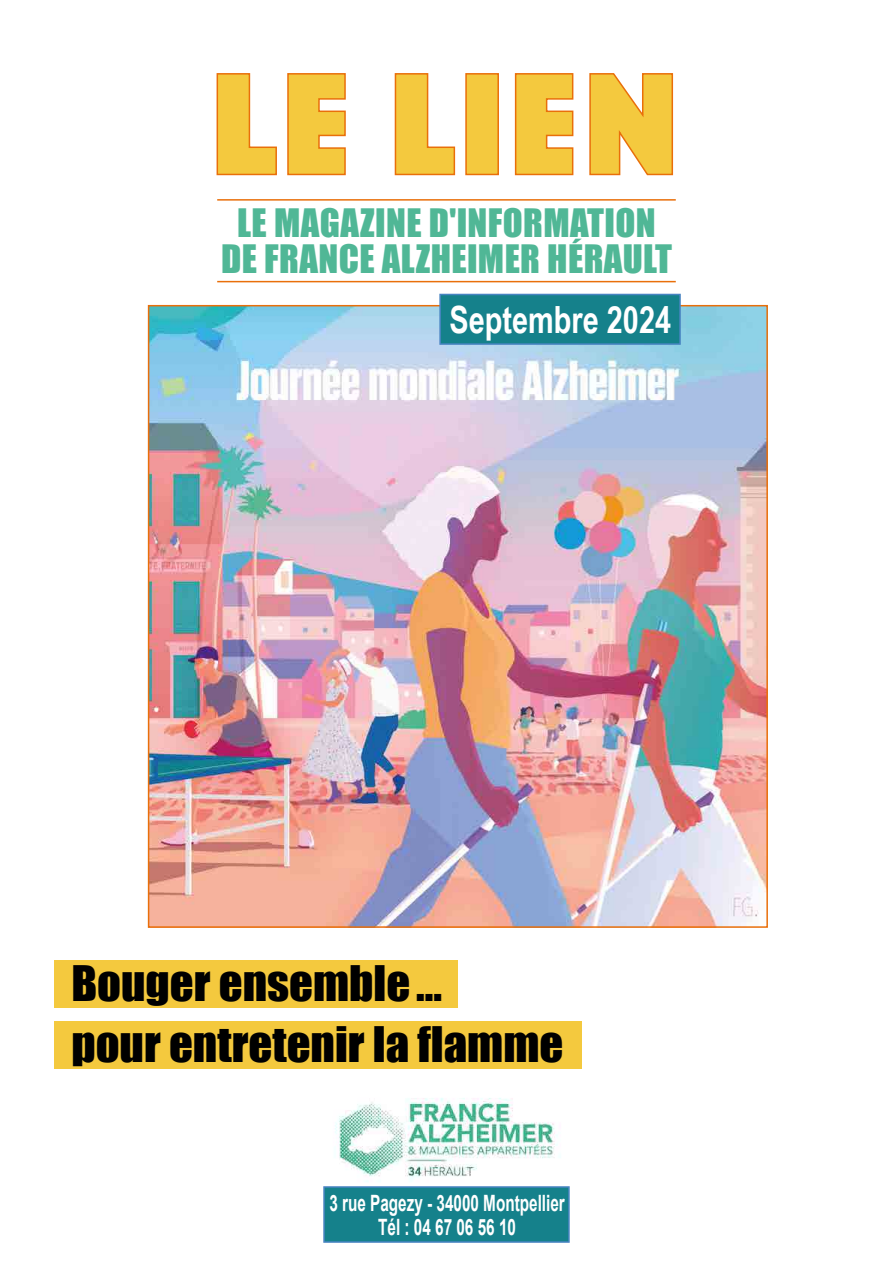
<style>
.page{position:relative;width:893px;height:1263px;background:#fff}
.page>*{position:absolute;margin:0;border:0;box-sizing:border-box;transform-origin:0 0}
.t1{font:45px/61.1px "Impact";color:#000;scale:1.04 1}
.t2{font:700 37.5px "Arial Narrow";color:#fff;scale:.94 1}
.t3{font:36px/36px "Impact";letter-spacing:.01em;color:#50b796;text-align:center}
.t4{font:700 22.5px/24px "Arial";color:#fff;text-align:center;scale:.68 1}
</style>
<div class="page">
<img style="left:151px;top:308px;width:614px;height:617px">
<hr style="left:217px;top:199px;width:459px;height:2px;background:#e96f0a">
<hr style="left:217px;top:281px;width:459px;height:1px;background:#e96f0a">
<div style="left:439px;top:294px;width:242px;height:51px;background:#15818b;border:2px solid #4884c2"></div>
<div style="left:323px;top:1186px;width:247px;height:57px;background:#15818b;border:2px solid #4884c2"></div>
<div style="left:54px;top:960px;width:404px;height:48px;background:#f4c93e"></div>
<div style="left:54px;top:1021px;width:527px;height:48px;background:#f4c93e"></div>
<img style="left:335px;top:1098px;width:223px;height:84px">
<svg style="left:216px;top:73px;width:61px;height:103px"></svg>
<svg style="left:394px;top:73px;width:62px;height:103px"></svg>
<svg style="left:287px;top:73px;width:59px;height:103px;background:#f3c54d"></svg>
<svg style="left:514px;top:73px;width:60px;height:103px;background:#f4c650"></svg>
<div style="left:465px;top:73px;width:34px;height:102px;background:#f4c93e;border:2px solid #e96f0a"></div>
<svg style="left:589px;top:73px;width:85px;height:103px;background:#f4c956"></svg>
<p class="t3" style="left:221px;top:204px;width:452px">LE MAGAZINE D'INFORMATION<br>DE FRANCE ALZHEIMER HÉRAULT</p>
<p class="t2" style="left:449px;top:291px;width:237px">Septembre 2024</p>
<p class="t1" style="left:71px;top:951px;width:474px">Bouger ensemble...<br>pour entretenir la flamme</p>
<p class="t4" style="left:329px;top:1191px;width:348px">3 rue Pagezy - 34000 Montpellier<br>Tél : 04 67 06 56 10</p>
</div>
